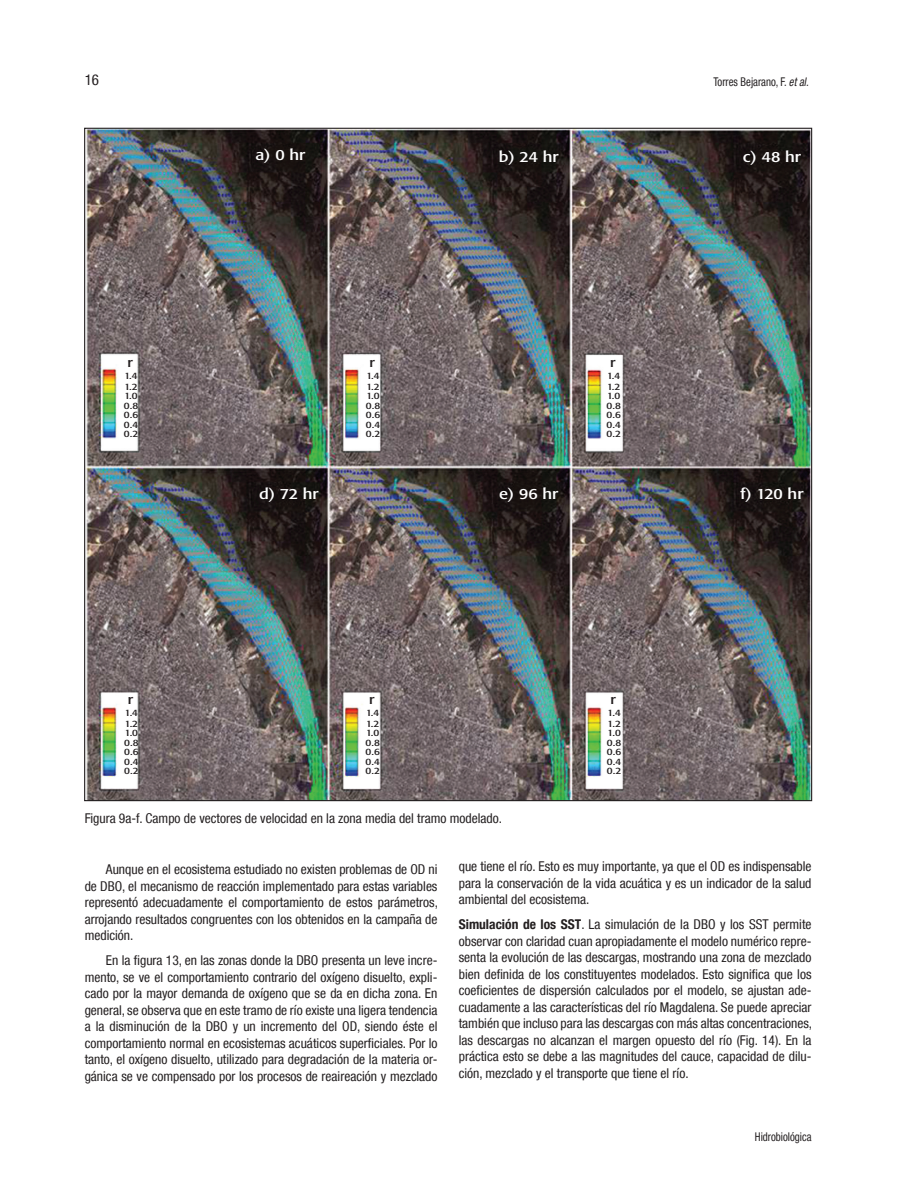
<style>
.page{position:relative;width:919px;height:1189px;background:#fff}
.page>*{position:absolute;margin:0;border:0;box-sizing:border-box;transform-origin:0 0}
.t1{font:condensed 15.3px "Formata";color:#fff;scale:1.33 1}
.t2{font:condensed 15px "Helvetica Neue LT Com";color:#231f20}
.texto_con_sangria{font:condensed 13.5px/16.5px "Helvetica Neue LT Com";color:#231f20;text-align:justify}
.t3{font:condensed 13.35px "Formata";color:#231f20;scale:1.33 1}
.SUBTITULO_DE_ARTICUL{font:condensed 12px "Helvetica Neue LT Com";color:#231f20;scale:.9 1}
.t4{font:condensed 9.6px/9.3px "Formata";color:#231f20;text-align:justify;scale:1.33 1}
.s1{font-style:italic}
.s2{font-weight:700}
</style>
<div class="page">
<img style="left:86px;top:130px;width:724px;height:669px">
<p class="t2" style="left:85px;top:70px;width:16px">16</p>
<p class="t3" style="left:127px;top:354px;width:6px">r</p>
<p class="t4" style="left:124px;top:371px;width:12px;line-height:9.8px">1.4<br>1.2<br>1.0</p>
<p class="t4" style="left:124px;top:401px;width:12px">0.8<br>0.6<br>0.4<br>0.2</p>
<p class="t3" style="left:128px;top:691px;width:6px">r</p>
<p class="t4" style="left:125px;top:708px;width:12px;line-height:9.8px">1.4<br>1.2<br>1.0</p>
<p class="t4" style="left:124px;top:738px;width:12px">0.8<br>0.6<br>0.4<br>0.2</p>
<p class="SUBTITULO_DE_ARTICUL" style="left:713px;top:74px;width:107px">Torres Bejarano, F. <span class="s1">et al.</span></p>
<p class="t1" style="left:255px;top:146px;width:39px">a) 0 hr</p>
<p class="t1" style="left:499px;top:148px;width:47px">b) 24 hr</p>
<p class="t1" style="left:743px;top:148px;width:45px">c) 48 hr</p>
<p class="t3" style="left:369px;top:354px;width:6px">r</p>
<p class="t4" style="left:366px;top:371px;width:12px;line-height:9.8px">1.4<br>1.2<br>1.0</p>
<p class="t4" style="left:366px;top:401px;width:12px">0.8<br>0.6<br>0.4<br>0.2</p>
<p class="t3" style="left:610px;top:354px;width:6px">r</p>
<p class="t4" style="left:607px;top:371px;width:12px;line-height:9.8px">1.4<br>1.2<br>1.0</p>
<p class="t4" style="left:606px;top:401px;width:12px">0.8<br>0.6<br>0.4<br>0.2</p>
<p class="t1" style="left:259px;top:485px;width:47px">d) 72 hr</p>
<p class="t1" style="left:499px;top:484px;width:46px">e) 96 hr</p>
<p class="t1" style="left:740px;top:485px;width:49px">f) 120 hr</p>
<p class="t3" style="left:369px;top:691px;width:6px">r</p>
<p class="t4" style="left:366px;top:708px;width:12px;line-height:9.8px">1.4<br>1.2<br>1.0</p>
<p class="t4" style="left:365px;top:738px;width:12px">0.8<br>0.6<br>0.4<br>0.2</p>
<p class="t3" style="left:610px;top:691px;width:6px">r</p>
<p class="t4" style="left:607px;top:708px;width:12px;line-height:9.8px">1.4<br>1.2<br>1.0</p>
<p class="t4" style="left:607px;top:738px;width:12px">0.8<br>0.6<br>0.4<br>0.2</p>
<p class="texto_con_sangria" style="left:85px;top:809px;width:419px">Figura 9a-f. Campo de vectores de velocidad en la zona media del tramo modelado.</p>
<p class="texto_con_sangria" style="left:85px;top:861px;width:355px;text-indent:21px">Aunque en el ecosistema estudiado no existen problemas de OD ni de DBO, el mecanismo de reacción implementado para estas variables representó adecuadamente el comportamiento de estos parámetros, arrojando resultados congruentes con los obtenidos en la campaña de medición.</p>
<p class="texto_con_sangria" style="left:85px;top:952px;width:354px;text-indent:21px">En la figura 13, en las zonas donde la DBO presenta un leve incre&shy;mento, se ve el comportamiento contrario del oxígeno disuelto, expli&shy;cado por la mayor demanda de oxígeno que se da en dicha zona. En general, se observa que en este tramo de río existe una ligera tendencia a la disminución de la DBO y un incremento del OD, siendo éste el comportamiento normal en ecosistemas acuáticos superficiales. Por lo tanto, el oxígeno disuelto, utilizado para degradación de la materia or&shy;gánica se ve compensado por los procesos de reaireación y mezclado</p>
<p class="texto_con_sangria" style="left:459px;top:857px;width:354px">que tiene el río. Esto es muy importante, ya que el OD es indispensable para la conservación de la vida acuática y es un indicador de la salud ambiental del ecosistema.</p>
<p class="texto_con_sangria" style="left:459px;top:915px;width:355px"><span class="s2">Simulación de los SST</span>. La simulación de la DBO y los SST permite observar con claridad cuan apropiadamente el modelo numérico repre&shy;senta la evolución de las descargas, mostrando una zona de mezclado bien definida de los constituyentes modelados. Esto significa que los coeficientes de dispersión calculados por el modelo, se ajustan ade&shy;cuadamente a las características del río Magdalena. Se puede apreciar también que incluso para las descargas con más altas concentraciones, las descargas no alcanzan el margen opuesto del río (Fig. 14). En la práctica esto se debe a las magnitudes del cauce, capacidad de dilu&shy;ción, mezclado y el transporte que tiene el río.</p>
<p class="SUBTITULO_DE_ARTICUL" style="left:755px;top:1128px;width:64px">Hidrobiológica</p>
</div>
